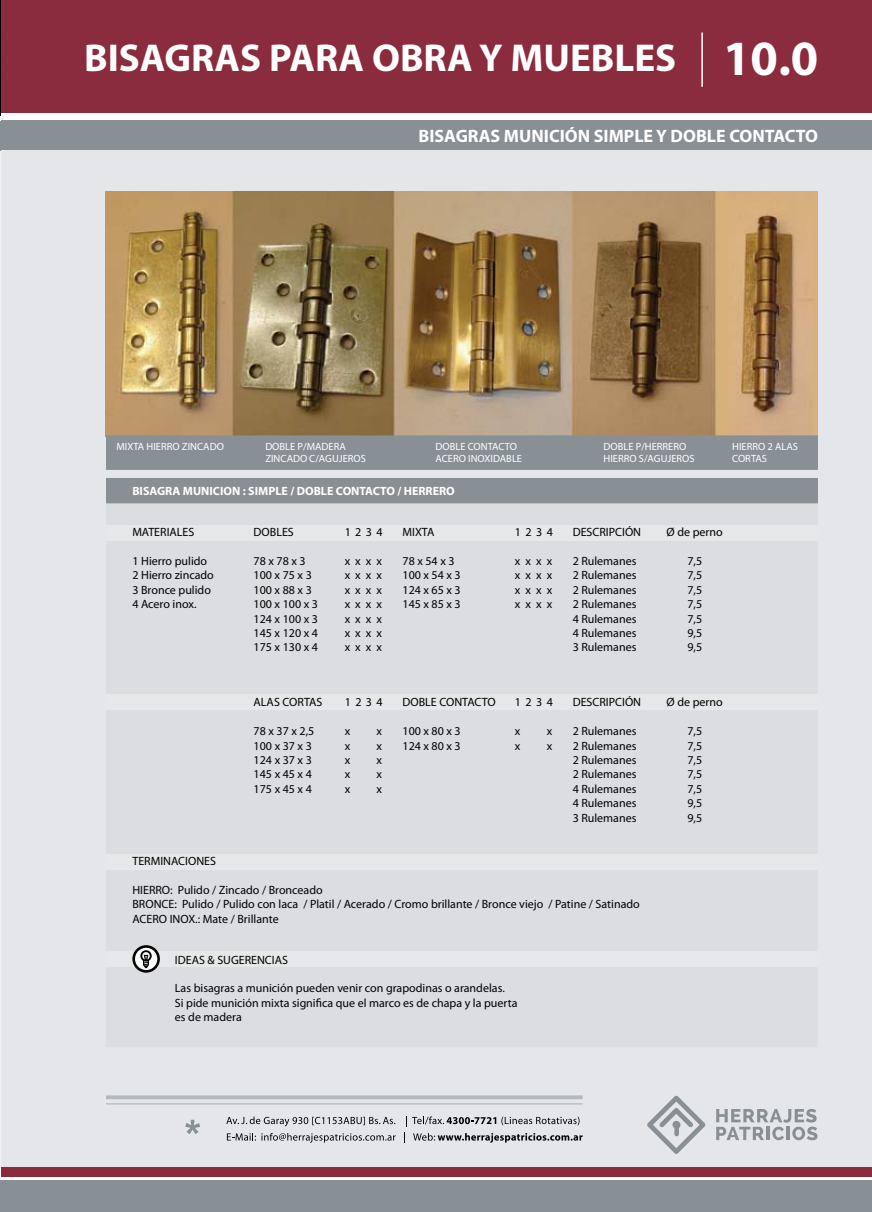
<style>
.page{position:relative;width:872px;height:1212px;background:#fff}
.page>*{position:absolute;margin:0;border:0;box-sizing:border-box;transform-origin:0 0}
.t1{font:700 39px "Myriad Pro";color:#fff}
.t2{font:700 18px "Myriad Pro";color:#fff}
.t3{font:12px/14.4px "Myriad Pro";color:#000}
.t4{font:700 12px "Myriad Pro";color:#fff}
.t5{font:10.5px/12.6px "Myriad Pro";color:#fff}
.s1{font-size:49.5px}
</style>
<div class="page">
<hr style="left:0;top:127px;width:1px;height:1041px;background:#e5e6e9">
<div style="left:1px;top:126px;width:871px;height:1042px;background:#e5e6e9"></div>
<hr style="left:106px;top:1103px;width:476px;height:1px;background:#b4b9c0">
<svg style="left:106px;top:1095px;width:476px;height:4px;background:#b9bdc4"></svg>
<hr style="left:0;top:121px;width:1px;height:30px;background:#888f95">
<div style="left:1px;top:121px;width:871px;height:29px;background:#888f95"></div>
<div style="left:2px;top:1180px;width:870px;height:31px;background:#888f95"></div>
<svg style="left:647px;top:1095px;width:58px;height:59px"></svg>
<svg style="left:716px;top:1109px;width:101px;height:31px"></svg>
<svg style="left:226px;top:1116px;width:169px;height:10px"></svg>
<svg style="left:406px;top:1116px;width:173px;height:10px"></svg>
<svg style="left:227px;top:1133px;width:169px;height:10px"></svg>
<svg style="left:413px;top:1133px;width:169px;height:10px"></svg>
<svg style="left:185px;top:1120px;width:15px;height:14px"></svg>
<div style="left:106px;top:489px;width:712px;height:558px;background:#dcdde1"></div>
<div style="left:106px;top:855px;width:712px;height:15px;background:#e6e7e8"></div>
<div style="left:106px;top:951px;width:712px;height:15px;background:#e6e7e8"></div>
<div style="left:106px;top:694px;width:712px;height:15px;background:#e6e7e8"></div>
<div style="left:106px;top:525px;width:712px;height:15px;background:#e6e7e8"></div>
<div style="left:1px;top:0;width:870px;height:113px;background:#8a2b3e"></div>
<hr style="left:701px;top:33px;width:2px;height:54px;background:#fff">
<div style="left:1px;top:1168px;width:871px;height:9px;background:#8a2b3e"></div>
<img style="left:0;top:0;width:1px;height:115px">
<div style="left:106px;top:478px;width:712px;height:25px;background:#888f95"></div>
<img style="left:105px;top:191px;width:713px;height:245px">
<svg style="left:134px;top:946px;width:25px;height:25px"></svg>
<div style="left:132px;top:945px;width:28px;height:28px;border:3px solid #000;border-radius:50%"></div>
<svg style="left:140px;top:950px;width:12px;height:18px"></svg>
<div style="left:106px;top:435px;width:712px;height:35px;background:#888f95"></div>
<h1 class="t1" style="left:84px;top:32px;width:735px">BISAGRAS PARA OBRA Y MUEBLES <span class="s1">10.0</span></h1>
<h2 class="t2" style="left:418px;top:124px;width:401px">BISAGRAS MUNICIÓN SIMPLE Y DOBLE CONTACTO</h2>
<p class="t5" style="left:116px;top:440px;width:109px">MIXTA HIERRO ZINCADO</p>
<p class="t5" style="left:265px;top:440px;width:102px">DOBLE P/MADERA<br>ZINCADO C/AGUJEROS</p>
<p class="t5" style="left:435px;top:440px;width:88px">DOBLE CONTACTO<br>ACERO INOXIDABLE</p>
<p class="t5" style="left:603px;top:440px;width:93px">DOBLE P/HERRERO<br>HIERRO S/AGUJEROS</p>
<p class="t5" style="left:732px;top:440px;width:67px">HIERRO 2 ALAS<br>CORTAS</p>
<p class="t4" style="left:132px;top:483px;width:324px">BISAGRA MUNICION : SIMPLE / DOBLE CONTACTO / HERRERO</p>
<p class="t3" style="left:254px;top:525px;width:42px">DOBLES</p>
<p class="t3" style="left:254px;top:554px;width:66px">78 x 78 x 3<br>100 x 75 x 3<br>100 x 88 x 3<br>100 x 100 x 3<br>124 x 100 x 3<br>145 x 120 x 4<br>175 x 130 x 4</p>
<p class="t3" style="left:132px;top:525px;width:63px">MATERIALES</p>
<p class="t3" style="left:132px;top:554px;width:83px">1 Hierro pulido<br>2 Hierro zincado<br>3 Bronce pulido<br>4 Acero inox.</p>
<p class="t3" style="left:402px;top:525px;width:33px">MIXTA</p>
<p class="t3" style="left:402px;top:554px;width:60px">78 x 54 x 3<br>100 x 54 x 3<br>124 x 65 x 3<br>145 x 85 x 3</p>
<p class="t3" style="left:345px;top:525px;width:40px">1 2 3 4</p>
<p class="t3" style="left:345px;top:554px;width:39px;text-align:justify">x x x x x x x x x x x x x x x x x x x x x x x x x x x x</p>
<p class="t3" style="left:254px;top:695px;width:70px">ALAS CORTAS</p>
<p class="t3" style="left:254px;top:724px;width:62px">78 x 37 x 2,5<br>100 x 37 x 3<br>124 x 37 x 3<br>145 x 45 x 4<br>175 x 45 x 4</p>
<p class="t3" style="left:345px;top:695px;width:40px">1234</p>
<p class="t3" style="left:345px;top:724px;width:7px;text-align:justify">x x x x x</p>
<p class="t3" style="left:376px;top:724px;width:7px;text-align:justify">x x x x x</p>
<p class="t3" style="left:402px;top:695px;width:95px">DOBLE CONTACTO</p>
<p class="t3" style="left:402px;top:724px;width:60px">100 x 80 x 3<br>124 x 80 x 3</p>
<p class="t3" style="left:515px;top:525px;width:40px">1 2 3 4</p>
<p class="t3" style="left:515px;top:554px;width:39px;text-align:justify">x x x x x x x x x x x x x x x x</p>
<p class="t3" style="left:515px;top:695px;width:40px">1234</p>
<p class="t3" style="left:515px;top:724px;width:7px">x x</p>
<p class="t3" style="left:547px;top:724px;width:7px">x x</p>
<p class="t3" style="left:572px;top:525px;width:70px">DESCRIPCIÓN</p>
<p class="t3" style="left:572px;top:554px;width:65px;text-align:justify">2 Rulemanes 2 Rulemanes 2 Rulemanes 2 Rulemanes 4 Rulemanes 4 Rulemanes 3 Rulemanes</p>
<p class="t3" style="left:572px;top:695px;width:70px">DESCRIPCIÓN</p>
<p class="t3" style="left:572px;top:724px;width:65px;text-align:justify">2 Rulemanes 2 Rulemanes 2 Rulemanes 2 Rulemanes 4 Rulemanes 4 Rulemanes 3 Rulemanes</p>
<p class="t3" style="left:132px;top:853px;width:85px">TERMINACIONES</p>
<p class="t3" style="left:132px;top:882px;width:509px">HIERRO: Pulido / Zincado / Bronceado<br>BRONCE: Pulido / Pulido con laca / Platil / Acerado / Cromo brillante / Bronce viejo / Patine / Satinado<br>ACERO INOX.: Mate / Brillante</p>
<p class="t3" style="left:175px;top:952px;width:115px">IDEAS &amp; SUGERENCIAS</p>
<p class="t3" style="left:175px;top:981px;width:344px">Las bisagras a munición pueden venir con grapodinas o arandelas.<br>Si pide munición mixta significa que el marco es de chapa y la puerta es de madera</p>
<p class="t3" style="left:666px;top:525px;width:58px">Ø de perno</p>
<p class="t3" style="left:687px;top:554px;width:16px;text-align:justify">7,5<br>7,5<br>7,5<br>7,5<br>7,5<br>9,5<br>9,5</p>
<p class="t3" style="left:666px;top:695px;width:58px">Ø de perno</p>
<p class="t3" style="left:687px;top:724px;width:16px;text-align:justify">7,5<br>7,5<br>7,5<br>7,5<br>7,5<br>9,5<br>9,5</p>
</div>
